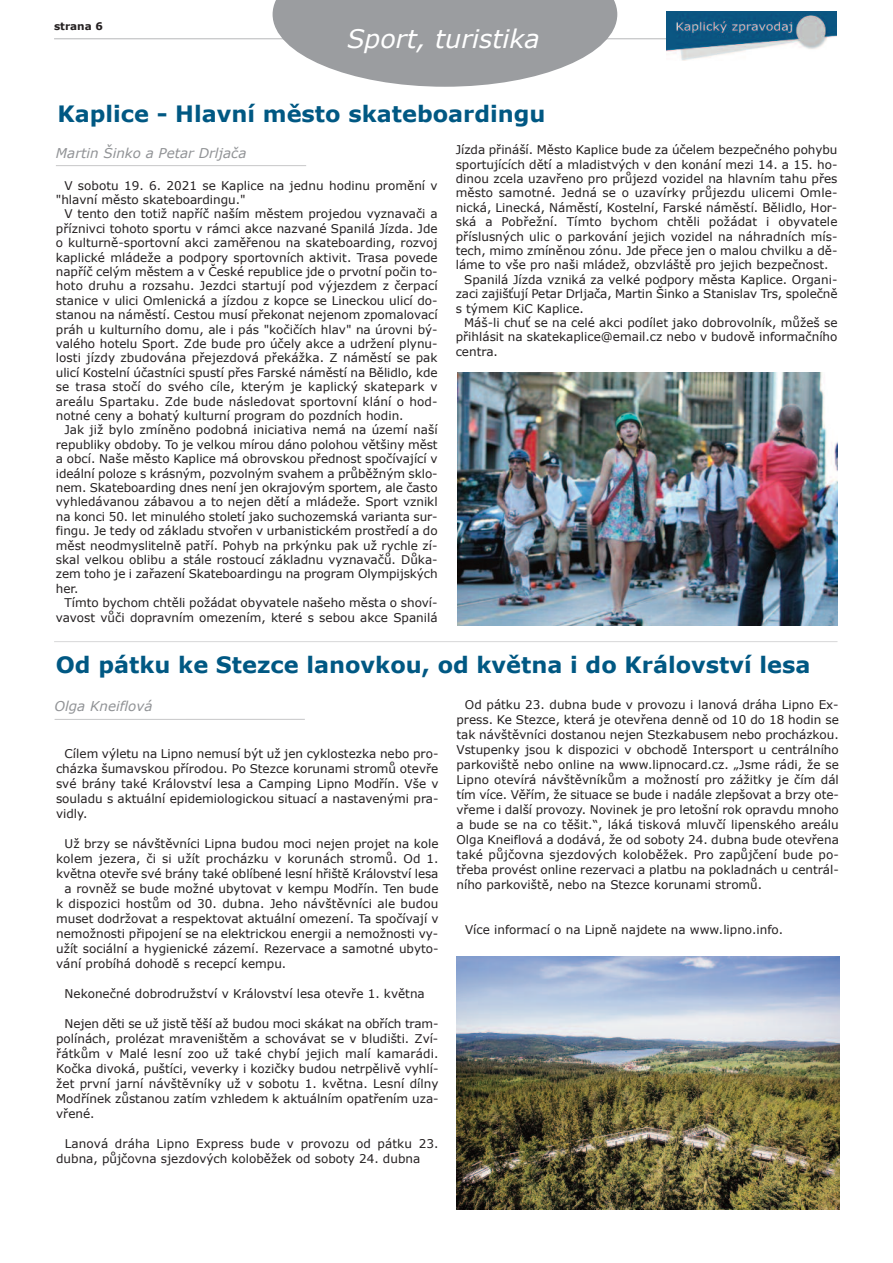
<style>
.page{position:relative;width:893px;height:1263px;background:#fff}
.page>*{position:absolute;margin:0;border:0;box-sizing:border-box;transform-origin:0 0}
.t1{font:italic 25.5px "Verdana";color:#fff}
.t2{font:700 22.5px "Verdana";color:#005883}
.t3{font:italic 13.5px "Verdana";color:#919396}
.t4{font:12px/14.4px "Verdana";color:#231f20;text-align:justify}
.t5{font:700 10.5px "Verdana";color:#231f20}
</style>
<div class="page">
<hr style="left:54px;top:38px;width:784px;height:1px;background:#cbcccd">
<div style="left:666px;top:11px;width:173px;height:51px;background:#fff"></div>
<img style="left:666px;top:11px;width:171px;height:50px">
<svg style="left:273px;top:0;width:344px;height:87px"></svg>
<hr style="left:54px;top:641px;width:783px;height:1px;background:#dcdcdd">
<hr style="left:56px;top:165px;width:250px;height:1px;background:#cececf">
<img style="left:457px;top:372px;width:380px;height:254px">
<hr style="left:55px;top:719px;width:250px;height:1px;background:#cdcdce">
<img style="left:456px;top:956px;width:383px;height:253px">
<p class="t5" style="left:54px;top:19px;width:50px">strana 6</p>
<h1 class="t1" style="left:347px;top:22px;width:194px">Sport, turistika</h1>
<h2 class="t2" style="left:57px;top:99px;width:490px">Kaplice - Hlavní město skateboardingu</h2>
<p class="t3" style="left:56px;top:144px;width:192px">Martin Šinko a Petar Drljača</p>
<p class="t4" style="left:456px;top:142px;width:383px">Jízda přináší. Město Kaplice bude za účelem bezpečného pohybu</p>
<p class="t4" style="left:456px;top:157px;width:383px">sportujících dětí a mladistvých v den konání mezi 14. a 15. ho-</p>
<p class="t4" style="left:456px;top:171px;width:383px">dinou zcela uzavřeno pro průjezd vozidel na hlavním tahu přes</p>
<p class="t4" style="left:456px;top:185px;width:383px">město samotné. Jedná se o uzavírky průjezdu ulicemi Omle-</p>
<p class="t4" style="left:456px;top:200px;width:383px">nická, Linecká, Náměstí, Kostelní, Farské náměstí. Bělidlo, Hor-</p>
<p class="t4" style="left:456px;top:214px;width:383px">ská a Pobřežní. Tímto bychom chtěli požádat i obyvatele</p>
<p class="t4" style="left:456px;top:229px;width:383px">příslusných ulic o parkování jejich vozidel na náhradních mís-</p>
<p class="t4" style="left:456px;top:243px;width:383px">tech, mimo zmíněnou zónu. Jde přece jen o malou chvilku a dě-</p>
<p class="t4" style="left:456px;top:257px;width:374px">láme to vše pro naši mládež, obzvláště pro jejich bezpečnost.</p>
<p class="t4" style="left:464px;top:272px;width:375px">Spanilá Jízda vzniká za velké podpory města Kaplice. Organi-</p>
<p class="t4" style="left:456px;top:286px;width:383px">zaci zajišťují Petar Drljača, Martin Šinko a Stanislav Trs, společně</p>
<p class="t4" style="left:456px;top:301px;width:130px">s týmem KiC Kaplice.</p>
<p class="t4" style="left:464px;top:315px;width:375px">Máš-li chuť se na celé akci podílet jako dobrovolník, můžeš se</p>
<p class="t4" style="left:456px;top:329px;width:383px">přihlásit na skatekaplice@email.cz nebo v budově informačního</p>
<p class="t4" style="left:456px;top:344px;width:44px">centra.</p>
<p class="t4" style="left:56px;top:178px;width:383px;text-indent:9px">V sobotu 19. 6. 2021 se Kaplice na jednu hodinu promění v "hlavní město skateboardingu."</p>
<p class="t4" style="left:56px;top:206px;width:383px;text-indent:9px">V tento den totiž napříč naším městem projedou vyznavači a příznivci tohoto sportu v rámci akce nazvané Spanilá Jízda. Jde o kulturně-sportovní akci zaměřenou na skateboarding, rozvoj kaplické mládeže a podpory sportovních aktivit. Trasa povede napříč celým městem a v České republice jde o prvotní počin to&shy;hoto druhu a rozsahu. Jezdci startují pod výjezdem z čerpací stanice v ulici Omlenická a jízdou z kopce se Lineckou ulicí do&shy;stanou na náměstí. Cestou musí překonat nejenom zpomalovací práh u kulturního domu, ale i pás "kočičích hlav" na úrovni bý&shy;valého hotelu Sport. Zde bude pro účely akce a udržení plynu&shy;losti jízdy zbudována přejezdová překážka. Z náměstí se pak ulicí Kostelní účastníci spustí přes Farské náměstí na Bělidlo, kde se trasa stočí do svého cíle, kterým je kaplický skatepark v areálu Spartaku. Zde bude následovat sportovní klání o hod&shy;notné ceny a bohatý kulturní program do pozdních hodin.</p>
<p class="t4" style="left:56px;top:422px;width:383px;text-indent:9px">Jak již bylo zmíněno podobná iniciativa nemá na území naší republiky obdoby. To je velkou mírou dáno polohou většiny měst a obcí. Naše město Kaplice má obrovskou přednost spočívající v ideální poloze s krásným, pozvolným svahem a průběžným sklo&shy;nem. Skateboarding dnes není jen okrajovým sportem, ale často vyhledávanou zábavou a to nejen dětí a mládeže. Sport vznikl na konci 50. let minulého století jako suchozemská varianta sur&shy;fingu. Je tedy od základu stvořen v urbanistickém prostředí a do měst neodmyslitelně patří. Pohyb na prkýnku pak už rychle zí&shy;skal velkou oblibu a stále rostoucí základnu vyznavačů. Důka&shy;zem toho je i zařazení Skateboardingu na program Olympijských her.</p>
<p class="t4" style="left:56px;top:595px;width:383px;text-align:right">Tímto bychom chtěli požádat obyvatele našeho města o shoví&shy;vavost vůči dopravním omezením, které s sebou akce Spanilá</p>
<h2 class="t2" style="left:56px;top:651px;width:756px">Od pátku ke Stezce lanovkou, od května i do Království lesa</h2>
<p class="t3" style="left:55px;top:698px;width:99px">Olga Kneiflová</p>
<p class="t4" style="left:56px;top:746px;width:384px;line-height:15px;text-indent:8px">Cílem výletu na Lipno nemusí být už jen cyklostezka nebo pro&shy;cházka šumavskou přírodou. Po Stezce korunami stromů otevře své brány také Království lesa a Camping Lipno Modřín. Vše v souladu s aktuální epidemiologickou situací a nastavenými pra&shy;vidly.</p>
<p class="t4" style="left:65px;top:836px;width:375px">Už brzy se návštěvníci Lipna budou moci nejen projet na kole</p>
<p class="t4" style="left:56px;top:851px;width:384px">kolem jezera, či si užít procházku v korunách stromů. Od 1.</p>
<p class="t4" style="left:56px;top:866px;width:384px">května otevře své brány také oblíbené lesní hřiště Království lesa</p>
<p class="t4" style="left:65px;top:881px;width:375px">a rovněž se bude možné ubytovat v kempu Modřín. Ten bude</p>
<p class="t4" style="left:56px;top:896px;width:384px">k dispozici hostům od 30. dubna. Jeho návštěvníci ale budou</p>
<p class="t4" style="left:56px;top:911px;width:384px">muset dodržovat a respektovat aktuální omezení. Ta spočívají v</p>
<p class="t4" style="left:56px;top:926px;width:384px">nemožnosti připojení se na elektrickou energii a nemožnosti vy-</p>
<p class="t4" style="left:56px;top:941px;width:384px">užít sociální a hygienické zázemí. Rezervace a samotné ubyto-</p>
<p class="t4" style="left:56px;top:956px;width:232px">vání probíhá dohodě s recepcí kempu.</p>
<p class="t4" style="left:65px;top:986px;width:362px">Nekonečné dobrodružství v Království lesa otevře 1. května</p>
<p class="t4" style="left:56px;top:1016px;width:384px;line-height:15px;text-indent:8px">Nejen děti se už jistě těší až budou moci skákat na obřích tram&shy;polínách, prolézat mraveništěm a schovávat se v bludišti. Zví&shy;řátkům v Malé lesní zoo už také chybí jejich malí kamarádi.<br>Kočka divoká, puštíci, veverky i kozičky budou netrpělivě vyhlí&shy;žet první jarní návštěvníky už v sobotu 1. května. Lesní dílny Modřínek zůstanou zatím vzhledem k aktuálním opatřením uza&shy;vřené.</p>
<p class="t4" style="left:56px;top:1136px;width:384px;line-height:15px;text-indent:8px">Lanová dráha Lipno Express bude v provozu od pátku 23. dubna, půjčovna sjezdových koloběžek od soboty 24. dubna</p>
<p class="t4" style="left:456px;top:697px;width:384px;line-height:15px;text-indent:9px">Od pátku 23. dubna bude v provozu i lanová dráha Lipno Ex&shy;press. Ke Stezce, která je otevřena denně od 10 do 18 hodin se tak návštěvníci dostanou nejen Stezkabusem nebo procházkou.<br>Vstupenky jsou k dispozici v obchodě Intersport u centrálního parkoviště nebo online na www.lipnocard.cz. „Jsme rádi, že se Lipno otevírá návštěvníkům a možností pro zážitky je čím dál tím více. Věřím, že situace se bude i nadále zlepšovat a brzy ote&shy;vřeme i další provozy. Novinek je pro letošní rok opravdu mnoho a bude se na co těšit.“, láká tisková mluvčí lipenského areálu Olga Kneiflová a dodává, že od soboty 24. dubna bude otevřena také půjčovna sjezdových koloběžek. Pro zapůjčení bude po&shy;třeba provést online rezervaci a platbu na pokladnách u centrál&shy;ního parkoviště, nebo na Stezce korunami stromů.</p>
<p class="t4" style="left:465px;top:922px;width:320px">Více informací o na Lipně najdete na www.lipno.info.</p>
</div>
